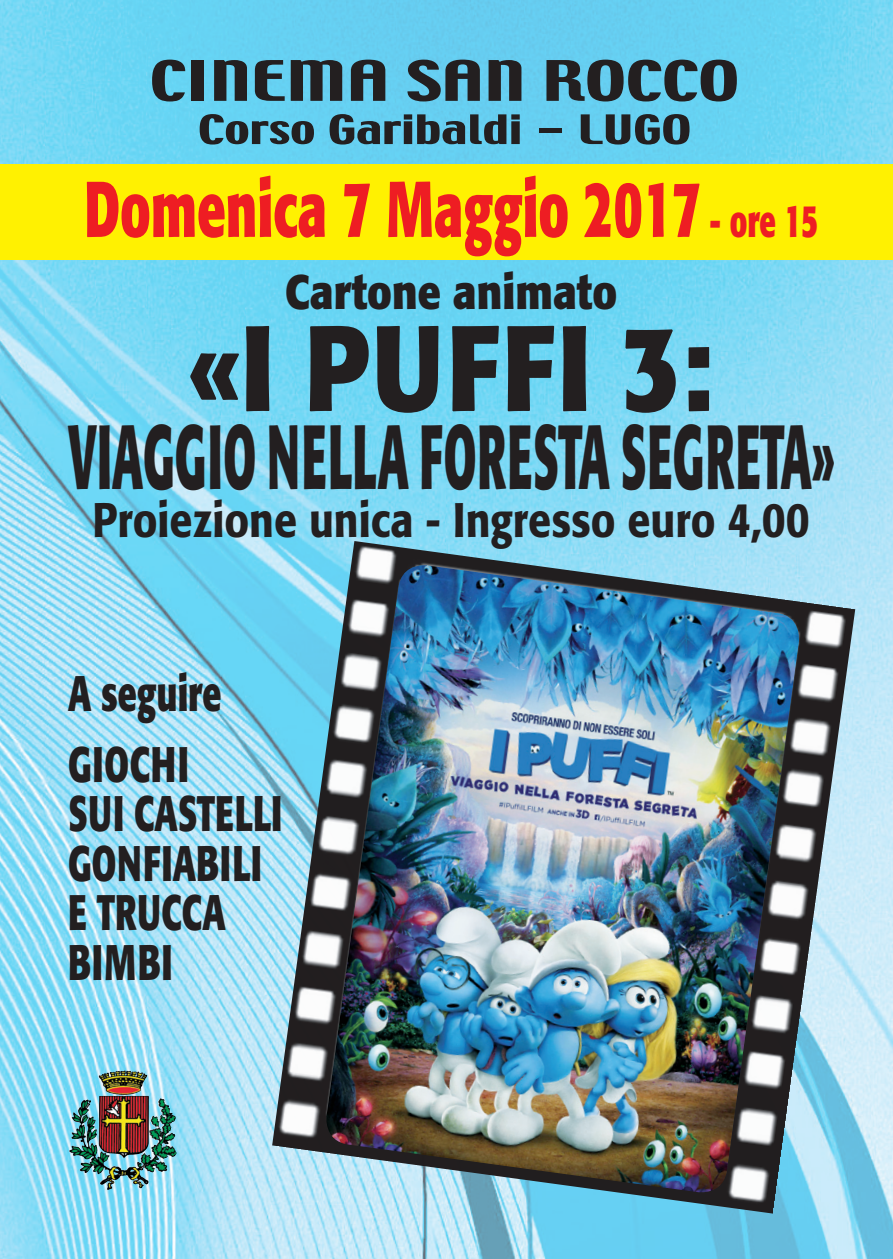
<style>
.page{position:relative;width:893px;height:1259px;background:#fff}
.page>*{position:absolute;margin:0;border:0;box-sizing:border-box;transform-origin:0 0}
.t1{font:700 120px "Formata";color:#231f20;scale:.85 1}
.t2{font:700 90px "Formata";letter-spacing:.02em;color:#231f20;scale:.5 1}
.t3{font:700 78px "Formata";color:#ee1d23;scale:.65 1}
.t4{font:700 49.5px/49.5px "Formata";letter-spacing:.02em;color:#231f20;scale:.68 1}
.t5{font:49.5px "Techno";color:#231f20;scale:1.5 1}
.t6{font:700 49.5px/70.5px "Formata";color:#231f20;scale:.68 1}
.t7{font:500 48px "Formata";color:#231f20;scale:.86 1}
.t8{font:700 48px "Formata";color:#231f20;scale:.86 1}
.t9{font:36px "Techno";color:#231f20;scale:1.5 1}
.s1{font-size:45px}
</style>
<div class="page">
<img style="left:0;top:0;width:893px;height:1259px">
<div style="left:0;top:164px;width:893px;height:96px;background:#fff101"></div>
<img style="left:98px;top:1070px;width:29px;height:25px">
<img style="left:272px;top:541px;width:583px;height:672px">
<img style="left:323px;top:565px;width:478px;height:630px">
<p class="t5" style="left:150px;top:47px;width:394px">CINEMA SAN ROCCO</p>
<p class="t9" style="left:198px;top:105px;width:330px">Corso Garibaldi - LUGO</p>
<h3 class="t3" style="left:84px;top:160px;width:1131px">Domenica 7 Maggio 2017 <span class="s1">- ore 15</span></h3>
<p class="t8" style="left:285px;top:262px;width:388px">Cartone animato</p>
<h1 class="t1" style="left:190px;top:293px;width:617px">«I PUFFI 3:</h1>
<h2 class="t2" style="left:68px;top:401px;width:1534px">VIAGGIO NELLA FORESTA SEGRETA»</h2>
<p class="t7" style="left:93px;top:490px;width:835px">Proiezione unica - Ingresso euro 4,00</p>
<p class="t6" style="left:68px;top:658px;width:227px">A seguire<br>GIOCHI</p>
<p class="t4" style="left:68px;top:788px;width:312px">SUI castelli gonfiabili<br>E TRUCCA<br>BIMBI</p>
</div>
